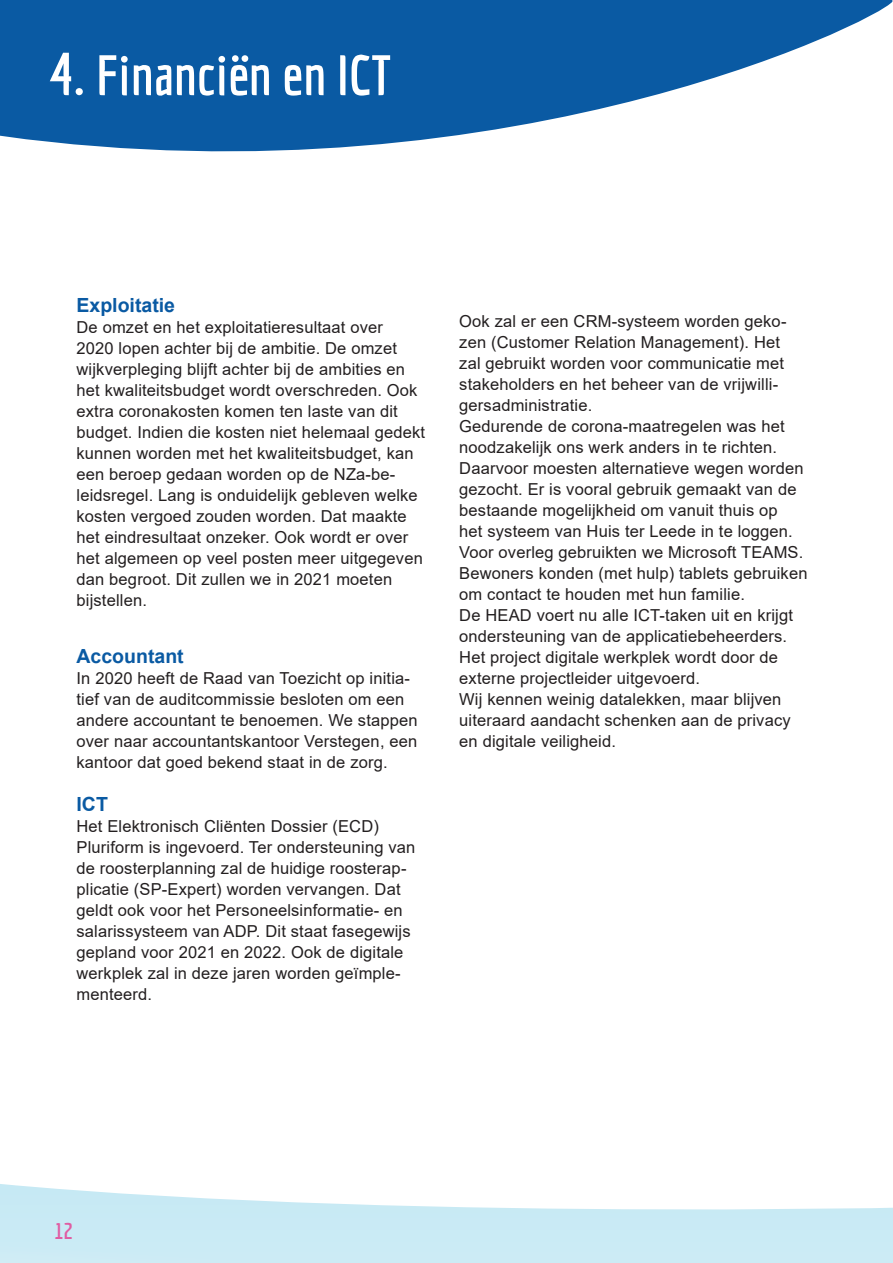
<style>
.page{position:relative;width:893px;height:1263px;background:#fff}
.page>*{position:absolute;margin:0;border:0;box-sizing:border-box;transform-origin:0 0}
.t1{font:700 55.5px "Economica";color:#fff}
.t2{font:700 22.5px "Economica";color:#e05da3}
.t3{font:700 19.5px "Arial";color:#0a5aa3}
.t4{font:16.5px/21px "Arial";letter-spacing:.01em;color:#231f20}
.s1{font-size:60px}
</style>
<div class="page">
<svg style="left:0;top:0;width:892px;height:152px;fill:#0a5aa3"></svg>
<svg style="left:0;top:1184px;width:893px;height:79px"></svg>
<p class="t1" style="left:49px;top:43px;width:344px"><span class="s1">4.</span> Financiën en ICT</p>
<p class="t3" style="left:77px;top:291px;width:100px">Exploitatie</p>
<p class="t4" style="left:77px;top:316px;width:350px">De omzet en het exploitatieresultaat over<br>2020 lopen achter bij de ambitie. De omzet wijkverpleging blijft achter bij de ambities en het kwaliteitsbudget wordt overschreden. Ook extra coronakosten komen ten laste van dit budget. Indien die kosten niet helemaal gedekt kunnen worden met het kwaliteitsbudget, kan een beroep gedaan worden op de NZa-be&shy;leidsregel. Lang is onduidelijk gebleven welke kosten vergoed zouden worden. Dat maakte het eindresultaat onzeker. Ook wordt er over het algemeen op veel posten meer uitgegeven dan begroot. Dit zullen we in 2021 moeten bijstellen.</p>
<p class="t3" style="left:77px;top:642px;width:109px">Accountant</p>
<p class="t4" style="left:77px;top:668px;width:343px">In 2020 heeft de Raad van Toezicht op initia&shy;tief van de auditcommissie besloten om een andere accountant te benoemen. We stappen over naar accountantskantoor Verstegen, een kantoor dat goed bekend staat in de zorg.</p>
<p class="t3" style="left:77px;top:791px;width:33px">ICT</p>
<p class="t4" style="left:77px;top:816px;width:340px">Het Elektronisch Cliënten Dossier (ECD)<br>Pluriform is ingevoerd. Ter ondersteuning van de roosterplanning zal de huidige roosterap&shy;plicatie (SP-Expert) worden vervangen. Dat geldt ook voor het Personeelsinformatie- en salarissysteem van ADP. Dit staat fasegewijs gepland voor 2021 en 2022. Ook de digitale werkplek zal in deze jaren worden geïmple&shy;menteerd.</p>
<p class="t4" style="left:459px;top:311px;width:329px">Ook zal er een CRM-systeem worden geko&shy;zen (Customer Relation Management). Het zal gebruikt worden voor communicatie met stakeholders en het beheer van de vrijwilli&shy;gersadministratie.</p>
<p class="t4" style="left:459px;top:416px;width:350px">Gedurende de corona-maatregelen was het noodzakelijk ons werk anders in te richten.<br>Daarvoor moesten alternatieve wegen worden gezocht. Er is vooral gebruik gemaakt van de bestaande mogelijkheid om vanuit thuis op<br>het systeem van Huis ter Leede in te loggen.<br>Voor overleg gebruikten we Microsoft TEAMS.<br>Bewoners konden (met hulp) tablets gebruiken om contact te houden met hun familie.</p>
<p class="t4" style="left:459px;top:605px;width:335px">De HEAD voert nu alle ICT-taken uit en krijgt ondersteuning van de applicatiebeheerders.<br>Het project digitale werkplek wordt door de externe projectleider uitgevoerd.</p>
<p class="t4" style="left:459px;top:689px;width:333px">Wij kennen weinig datalekken, maar blijven uiteraard aandacht schenken aan de privacy en digitale veiligheid.</p>
<p class="t2" style="left:54px;top:1218px;width:20px">12</p>
</div>
